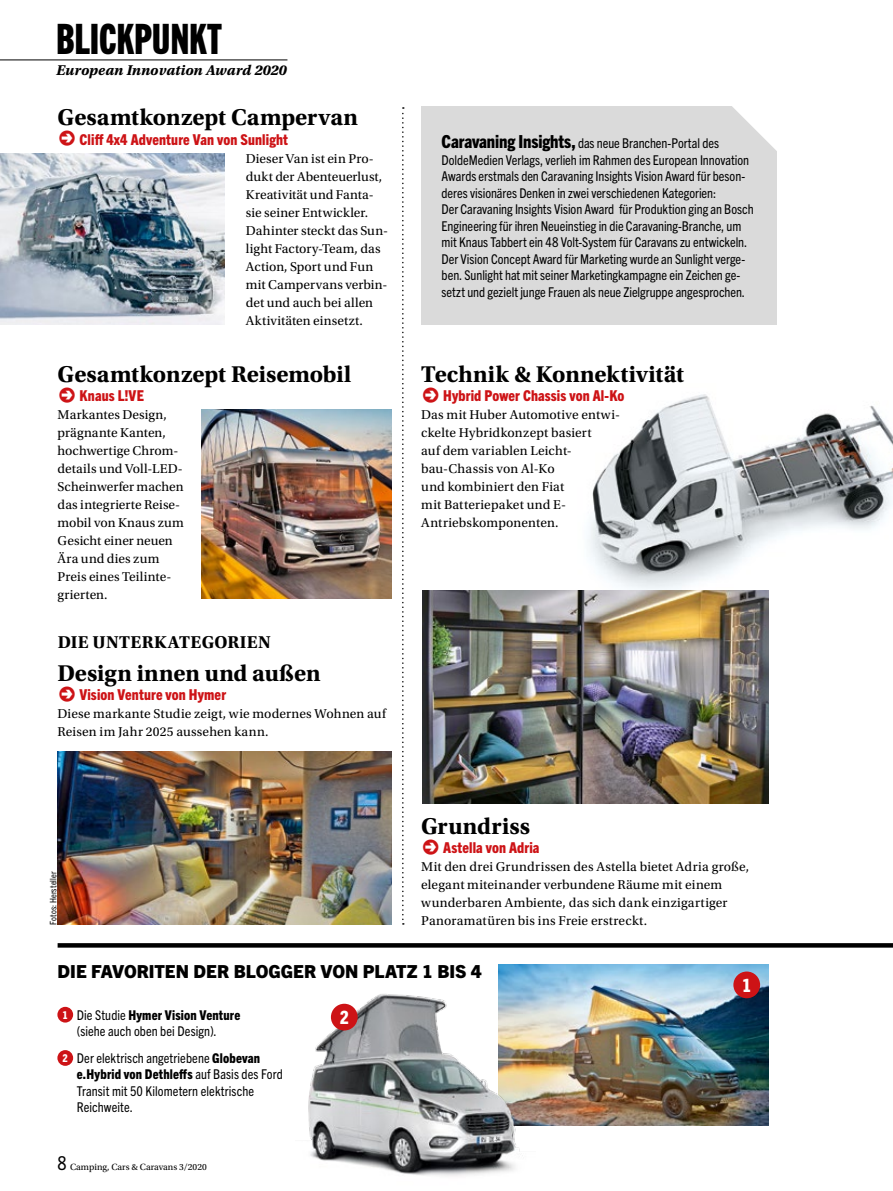
<style>
.page{position:relative;width:893px;height:1191px;background:#fff}
.page>*{position:absolute;margin:0;border:0;box-sizing:border-box;transform-origin:0 0}
.t1{font:42px "Trade Gothic Next LT Pro Hv Cm";letter-spacing:-.005em;color:#000}
.t2{font:700 24px "Utopia Std";color:#000}
.t3{font:800 condensed 18.3px "Trade Gothic Next LT Pro";color:#fff}
.t4{font:800 18px "Trade Gothic Next LT Pro";color:#000}
.t5{font:700 18px "Utopia Std";letter-spacing:.02em;color:#000}
.t6{font:800 condensed 15px "Trade Gothic Next LT Pro";letter-spacing:.01em;color:#cd1316}
.t7{font:15px "Utopia Std Bold Capt It";color:#000}
.t8{font:13.5px/18px "Utopia Std";letter-spacing:.01em;color:#000}
.t9{font:condensed 13.5px/16.5px "Trade Gothic Next LT Pro";color:#000}
.t10{font:9.45px "Utopia Std";color:#000}
.t11{font:condensed 9px "Trade Gothic Next LT Pro";letter-spacing:.01em;color:#000}
.s1{font-weight:800;font-size:18px}
.s2{font-weight:800;font-size:10.8px;color:#fff}
.s3{font-weight:800}
.s4{font-family:"Trade Gothic Next LT Pro";font-stretch:condensed;font-size:19.2px}
</style>
<div class="page">
<hr style="left:0;top:60px;width:287px;height:1px;background:#000">
<svg style="left:402px;top:107px;width:2px;height:817px"></svg>
<img style="left:588px;top:316px;width:305px;height:318px">
<div style="left:57px;top:1006px;width:16px;height:16px;background:#cd1316;border-radius:50%"></div>
<div style="left:57px;top:1050px;width:16px;height:15px;background:#cd1316;border-radius:50%"></div>
<div style="left:421px;top:106px;width:355px;height:219px;background:#dadada"></div>
<img style="left:58px;top:751px;width:334px;height:173px">
<img style="left:422px;top:590px;width:346px;height:213px">
<img style="left:499px;top:964px;width:269px;height:161px">
<svg style="left:58px;top:943px;width:835px;height:4px;background:#090909"></svg>
<svg style="left:732px;top:106px;width:45px;height:50px"></svg>
<img style="left:308px;top:978px;width:227px;height:198px">
<div style="left:331px;top:1003px;width:27px;height:27px;background:#cd1316;border-radius:50%"></div>
<img style="left:0;top:153px;width:225px;height:172px">
<img style="left:201px;top:410px;width:191px;height:188px">
<div style="left:733px;top:971px;width:27px;height:27px;background:#cd1316;border-radius:50%"></div>
<h1 class="t1" style="left:56px;top:10px;width:167px">BLICKPUNKT</h1>
<p class="t7" style="left:56px;top:61px;width:232px">European Innovation Award 2020</p>
<h2 class="t2" style="left:58px;top:103px;width:302px">Gesamtkonzept Campervan</h2>
<p class="t6" style="left:58px;top:129px;width:232px">➲ Cliff 4x4 Adventure Van von Sunlight</p>
<p class="t8" style="left:246px;top:149px;width:144px">Dieser Van ist ein Pro&shy;dukt der Abenteuerlust,<br>Kreativität und Fanta&shy;sie seiner Entwickler.<br>Dahinter steckt das Sun&shy;light Factory-Team, das<br>Action, Sport und Fun mit Campervans verbin&shy;det und auch bei allen<br>Aktivitäten einsetzt.</p>
<h2 class="t2" style="left:58px;top:360px;width:295px">Gesamtkonzept Reisemobil</h2>
<p class="t6" style="left:58px;top:385px;width:88px">➲ Knaus L!VE</p>
<p class="t8" style="left:58px;top:406px;width:128px">Markantes Design, prägnante Kanten, hochwertige Chrom&shy;details und Voll-LED-<br>Scheinwerfer machen das integrierte Reise&shy;mobil von Knaus zum<br>Gesicht einer neuen<br>Ära und dies zum<br>Preis eines Teilinte&shy;grierten.</p>
<h3 class="t5" style="left:58px;top:632px;width:215px">DIE UNTERKATEGORIEN</h3>
<h2 class="t2" style="left:57px;top:659px;width:265px">Design innen und außen</h2>
<p class="t6" style="left:57px;top:684px;width:170px">➲ Vision Venture von Hymer</p>
<p class="t8" style="left:57px;top:705px;width:330px">Diese markante Studie zeigt, wie modernes Wohnen auf<br>Reisen im Jahr 2025 aussehen kann.</p>
<p class="t11" style="left:47px;top:924px;width:55px;rotate:-90deg">Fotos: Hersteller</p>
<p class="t9" style="left:442px;top:134px;width:313px"><span class="s1">Caravaning Insights,</span> das neue Branchen-Portal des DoldeMedien Verlags, verlieh im Rahmen des European Innovation Awards erstmals den Caravaning Insights Vision Award für beson&shy;deres visionäres Denken in zwei verschiedenen Kategorien:<br>Der Caravaning Insights Vision Award für Produktion ging an Bosch Engineering für ihren Neueinstieg in die Caravaning-Branche, um mit Knaus Tabbert ein 48 Volt-System für Caravans zu entwickeln.<br>Der Vision Concept Award für Marketing wurde an Sunlight verge&shy;ben. Sunlight hat mit seiner Marketingkampagne ein Zeichen ge&shy;setzt und gezielt junge Frauen als neue Zielgruppe angesprochen.</p>
<h2 class="t2" style="left:421px;top:360px;width:265px">Technik &amp; Konnektivität</h2>
<p class="t6" style="left:421px;top:385px;width:205px">➲ Hybrid Power Chassis von Al-Ko</p>
<p class="t8" style="left:421px;top:406px;width:200px">Das mit Huber Automotive entwi&shy;ckelte Hybridkonzept basiert<br>auf dem variablen Leicht&shy;bau-Chassis von Al-Ko<br>und kombiniert den Fiat<br>mit Batteriepaket und E-<br>Antriebskomponenten.</p>
<h2 class="t2" style="left:421px;top:812px;width:110px">Grundriss</h2>
<p class="t6" style="left:421px;top:837px;width:120px">➲ Astella von Adria</p>
<p class="t8" style="left:421px;top:858px;width:330px">Mit den drei Grundrissen des Astella bietet Adria große, elegant miteinander verbundene Räume mit einem wunderbaren Ambiente, das sich dank einzigartiger Panoramatüren bis ins Freie erstreckt.</p>
<h3 class="t4" style="left:58px;top:959px;width:426px">DIE FAVORITEN DER BLOGGER VON PLATZ 1 BIS 4</h3>
<p class="t9" style="left:77px;top:1005px;width:165px;text-indent:-14px"><span class="s2">1</span> Die Studie <span class="s3">Hymer Vision Venture </span>(siehe auch oben bei Design).</p>
<p class="t9" style="left:77px;top:1048px;width:207px;text-indent:-14px"><span class="s2">2</span> Der elektrisch angetriebene <span class="s3">Globevan e.Hybrid von Dethleffs</span> auf Basis des Ford Transit mit 50 Kilometern elektrische Reichweite.</p>
<h3 class="t3" style="left:340px;top:1005px;width:11px">2</h3>
<p class="t10" style="left:57px;top:1161px;width:151px"><span class="s4">8</span> Camping, Cars &amp; Caravans 3/2020</p>
<h3 class="t3" style="left:742px;top:973px;width:11px">1</h3>
</div>
